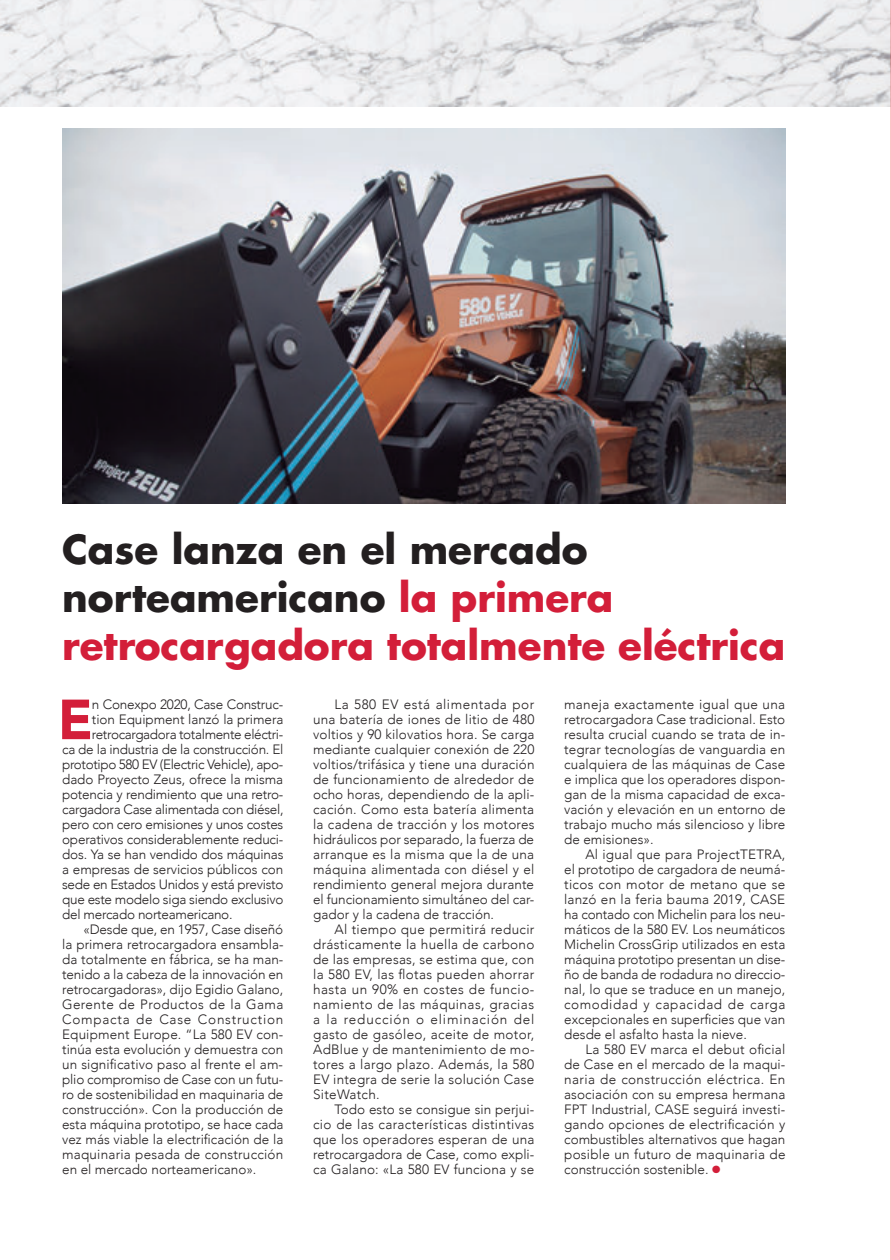
<style>
.page{position:relative;width:891px;height:1260px;background:#fff}
.page>*{position:absolute;margin:0;border:0;box-sizing:border-box;transform-origin:0 0}
.t1{font:900 55.8px "Avenir";color:#d31e39}
.t2{font:700 39px/48px "Futura";color:#d31e39}
.t3{font:300 13.5px/15px "Avenir";letter-spacing:-.005em;color:#231f20;text-align:justify}
.t4{font:300 13.5px "Avenir";letter-spacing:-.025em;color:#231f20}
.t5{font:300 13.5px "Avenir";letter-spacing:.015em;color:#231f20}
.t6{font:300 13.5px "Avenir";letter-spacing:.03em;color:#231f20}
.t7{font:300 13.5px "Avenir";letter-spacing:.055em;color:#231f20}
.s1{color:#231f20}
.s2{color:#d31e39}
</style>
<div class="page">
<svg style="left:0;top:0;width:890px;height:504px"></svg>
<h2 class="t2" style="left:62px;top:525px;width:724px"><span class="s1">Case lanza en el mercado norteamericano</span> la primera retrocargadora totalmente eléctrica</h2>
<h1 class="t1" style="left:58px;top:672px;width:37px">E</h1>
<p class="t3" style="left:92px;top:697px;width:193px">n Conexpo 2020, Case Construc-</p>
<p class="t3" style="left:92px;top:712px;width:193px">tion Equipment lanzó la primera</p>
<p class="t4" style="left:92px;top:726px;width:193px">retrocargadora totalmente eléctri-</p>
<p class="t3" style="left:62px;top:742px;width:223px">ca de la industria de la construcción. El</p>
<p class="t4" style="left:62px;top:756px;width:222px">prototipo 580 EV (Electric Vehicle), apo-</p>
<p class="t3" style="left:62px;top:772px;width:223px">dado Proyecto Zeus, ofrece la misma</p>
<p class="t3" style="left:62px;top:787px;width:223px">potencia y rendimiento que una retro-</p>
<p class="t3" style="left:62px;top:802px;width:223px">cargadora Case alimentada con diésel,</p>
<p class="t3" style="left:62px;top:817px;width:223px">pero con cero emisiones y unos costes</p>
<p class="t3" style="left:62px;top:832px;width:223px">operativos considerablemente reduci-</p>
<p class="t3" style="left:62px;top:847px;width:223px">dos. Ya se han vendido dos máquinas</p>
<p class="t3" style="left:62px;top:862px;width:223px">a empresas de servicios públicos con</p>
<p class="t3" style="left:62px;top:877px;width:223px">sede en Estados Unidos y está previsto</p>
<p class="t3" style="left:62px;top:892px;width:223px">que este modelo siga siendo exclusivo</p>
<p class="t3" style="left:62px;top:907px;width:172px">del mercado norteamericano.</p>
<p class="t3" style="left:83px;top:922px;width:201px">«Desde que, en 1957, Case diseñó</p>
<p class="t3" style="left:62px;top:937px;width:223px">la primera retrocargadora ensambla-</p>
<p class="t3" style="left:62px;top:952px;width:223px">da totalmente en fábrica, se ha man-</p>
<p class="t3" style="left:62px;top:967px;width:223px">tenido a la cabeza de la innovación en</p>
<p class="t3" style="left:62px;top:982px;width:223px">retrocargadoras», dijo Egidio Galano,</p>
<p class="t6" style="left:62px;top:996px;width:223px">Gerente de Productos de la Gama</p>
<p class="t7" style="left:62px;top:1011px;width:223px">Compacta de Case Construction</p>
<p class="t3" style="left:62px;top:1027px;width:223px">Equipment Europe. “La 580 EV con-</p>
<p class="t3" style="left:62px;top:1042px;width:223px">tinúa esta evolución y demuestra con</p>
<p class="t3" style="left:62px;top:1057px;width:222px">un significativo paso al frente el am-</p>
<p class="t3" style="left:62px;top:1072px;width:223px">plio compromiso de Case con un futu-</p>
<p class="t3" style="left:62px;top:1087px;width:223px">ro de sostenibilidad en maquinaria de</p>
<p class="t3" style="left:62px;top:1102px;width:222px">construcción». Con la producción de</p>
<p class="t3" style="left:62px;top:1117px;width:223px">esta máquina prototipo, se hace cada</p>
<p class="t3" style="left:62px;top:1132px;width:223px">vez más viable la electrificación de la</p>
<p class="t5" style="left:62px;top:1146px;width:223px">maquinaria pesada de construcción</p>
<p class="t3" style="left:62px;top:1162px;width:196px">en el mercado norteamericano».</p>
<p class="t3" style="left:313px;top:697px;width:223px;text-indent:21px">La 580 EV está alimentada por una batería de iones de litio de 480 voltios y 90 kilovatios hora. Se carga mediante cualquier conexión de 220 voltios/trifásica y tiene una duración de funcionamiento de alrededor de ocho horas, dependiendo de la apli&shy;cación. Como esta batería alimenta la cadena de tracción y los motores hidráulicos por separado, la fuerza de arranque es la misma que la de una máquina alimentada con diésel y el rendimiento general mejora durante el funcionamiento simultáneo del car&shy;gador y la cadena de tracción.</p>
<p class="t3" style="left:313px;top:922px;width:223px;text-indent:21px">Al tiempo que permitirá reducir drásticamente la huella de carbono de las empresas, se estima que, con la 580 EV, las flotas pueden ahorrar hasta un 90% en costes de funcio&shy;namiento de las máquinas, gracias a la reducción o eliminación del gasto de gasóleo, aceite de motor, AdBlue y de mantenimiento de mo&shy;tores a largo plazo. Además, la 580<br>EV integra de serie la solución Case SiteWatch.</p>
<p class="t3" style="left:313px;top:1102px;width:223px;text-indent:21px">Todo esto se consigue sin perjui&shy;cio de las características distintivas que los operadores esperan de una retrocargadora de Case, como expli&shy;ca Galano: «La 580 EV funciona y se</p>
<p class="t3" style="left:564px;top:697px;width:223px">maneja exactamente igual que una retrocargadora Case tradicional. Esto resulta crucial cuando se trata de in&shy;tegrar tecnologías de vanguardia en cualquiera de las máquinas de Case e implica que los operadores dispon&shy;gan de la misma capacidad de exca&shy;vación y elevación en un entorno de trabajo mucho más silencioso y libre de emisiones».</p>
<p class="t3" style="left:564px;top:847px;width:223px;text-indent:21px">Al igual que para ProjectTETRA, el prototipo de cargadora de neumá&shy;ticos con motor de metano que se lanzó en la feria bauma 2019, CASE ha contado con Michelin para los neu&shy;máticos de la 580 EV. Los neumáticos Michelin CrossGrip utilizados en esta máquina prototipo presentan un dise&shy;ño de banda de rodadura no direccio&shy;nal, lo que se traduce en un manejo, comodidad y capacidad de carga excepcionales en superficies que van desde el asfalto hasta la nieve.</p>
<p class="t3" style="left:564px;top:1042px;width:223px;text-indent:21px">La 580 EV marca el debut oficial de Case en el mercado de la maqui&shy;naria de construcción eléctrica. En asociación con su empresa hermana FPT Industrial, CASE seguirá investi&shy;gando opciones de electrificación y combustibles alternativos que hagan posible un futuro de maquinaria de construcción sostenible. <span class="s2">●</span></p>
</div>
